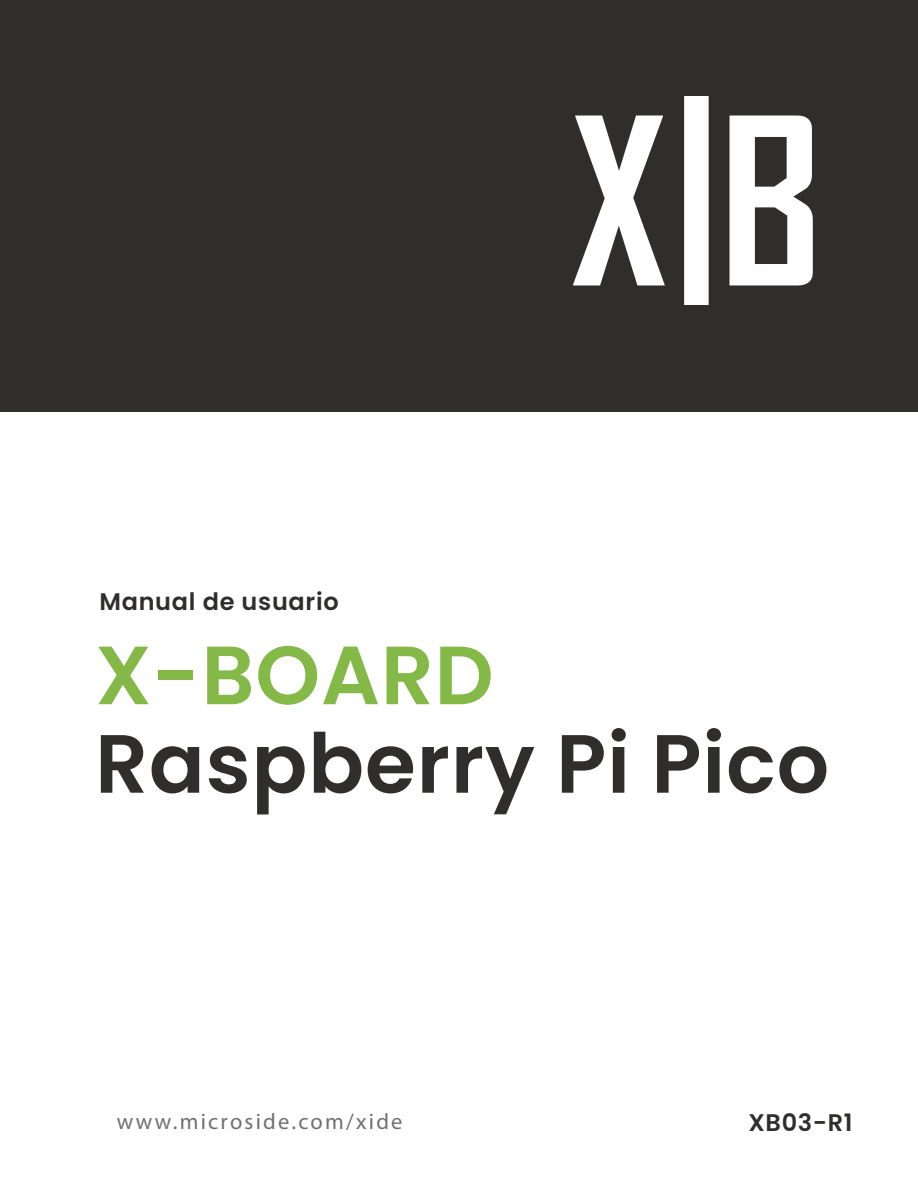
<style>
.page{position:relative;width:918px;height:1188px;background:#fff}
.page>*{position:absolute;margin:0;border:0;box-sizing:border-box;transform-origin:0 0}
.t1{font:600 82.5px "Poppins";letter-spacing:.01em;color:#2f2e2d}
.t2{font:600 82.5px "Poppins";letter-spacing:.01em;color:#85b947}
.t3{font:600 24px "Poppins";letter-spacing:.03em;color:#2f2e2d}
.t4{font:22.5px "Myriad Pro";letter-spacing:.1em;color:#70706f}
</style>
<div class="page">
<div style="left:0;top:0;width:918px;height:411px;background:#2f2e2d"></div>
<img style="left:573px;top:96px;width:240px;height:209px">
<p class="t3" style="left:99px;top:588px;width:241px">Manual de usuario</p>
<p class="t2" style="left:95px;top:627px;width:400px">X-BOARD</p>
<p class="t1" style="left:95px;top:716px;width:736px">Raspberry Pi Pico</p>
<p class="t4" style="left:117px;top:1108px;width:287px">www.microside.com/xide</p>
<p class="t3" style="left:748px;top:1109px;width:106px">XB03-R1</p>
</div>
